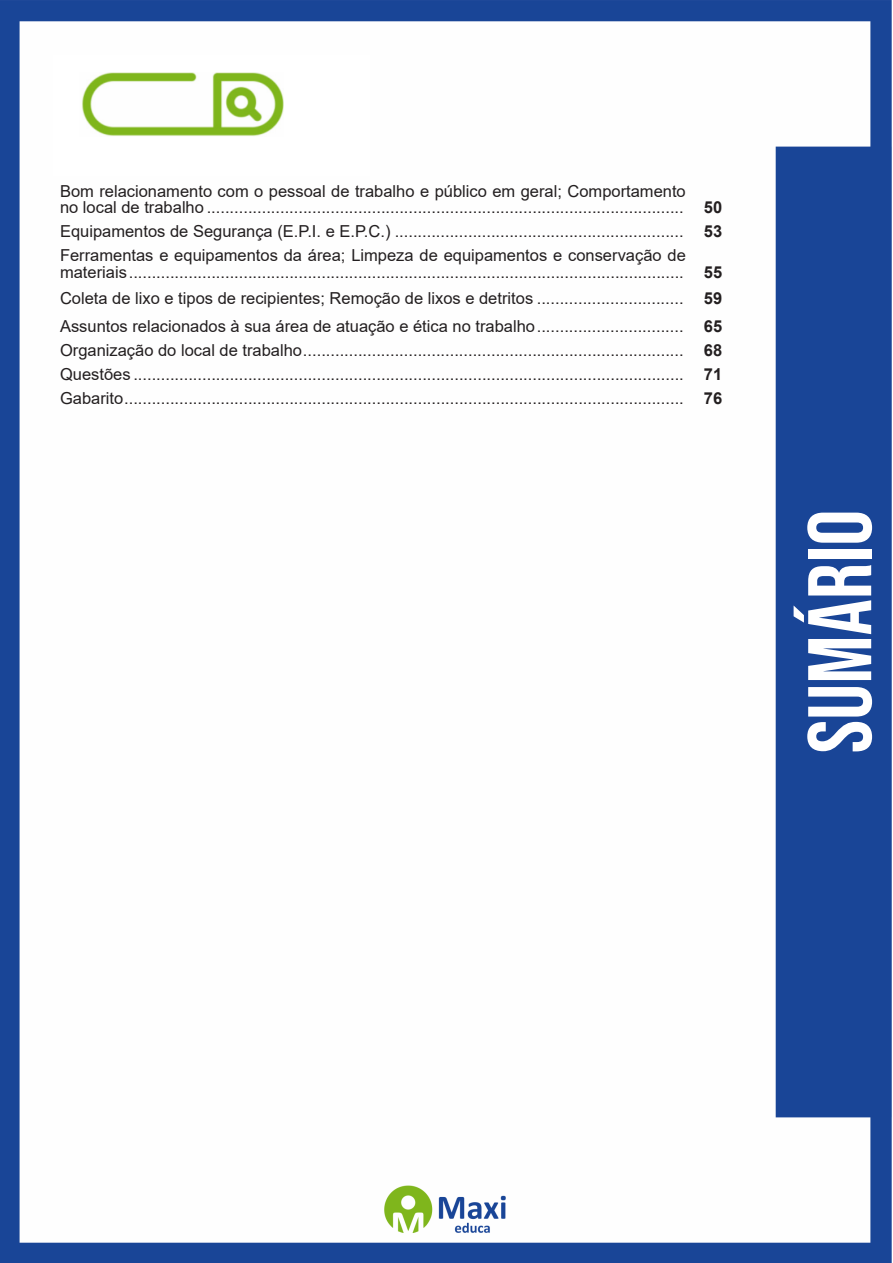
<style>
.page{position:relative;width:893px;height:1263px;background:#fff}
.page>*{position:absolute;margin:0;border:0;box-sizing:border-box;transform-origin:0 0}
.t1{font:90px "Bebas Neue";color:#fff}
.ALTERNATIVAS{font:16.5px/16.5px "Arial";color:#231f20}
.INDICE{font:700 16.5px "Arial";color:#231f20}
.TITULO_DE_LEI{font:700 16.5px "Arial";color:#231f20}
</style>
<div class="page">
<img style="left:0;top:0;width:892px;height:1263px">
<div style="left:53px;top:55px;width:317px;height:121px;background:#fff"></div>
<img style="left:82px;top:72px;width:201px;height:64px">
<p class="ALTERNATIVAS" style="left:60px;top:182px;width:627px">Bom relacionamento com o pessoal de trabalho e público em geral; Comportamento no local de trabalho ........................................................................................................</p>
<p class="INDICE" style="left:704px;top:196px;width:20px">50</p>
<p class="ALTERNATIVAS" style="left:60px;top:223px;width:625px">Equipamentos de Segurança (E.P.I. e E.P.C.) ...............................................................</p>
<p class="TITULO_DE_LEI" style="left:704px;top:220px;width:20px">53</p>
<p class="ALTERNATIVAS" style="left:60px;top:247px;width:627px">Ferramentas e equipamentos da área; Limpeza de equipamentos e conservação de materiais.........................................................................................................................</p>
<p class="INDICE" style="left:704px;top:260px;width:20px">55</p>
<p class="ALTERNATIVAS" style="left:60px;top:290px;width:625px">Coleta de lixo e tipos de recipientes; Remoção de lixos e detritos ................................</p>
<p class="INDICE" style="left:704px;top:287px;width:20px">59</p>
<p class="ALTERNATIVAS" style="left:60px;top:318px;width:625px">Assuntos relacionados à sua área de atuação e ética no trabalho................................</p>
<p class="INDICE" style="left:704px;top:315px;width:20px">65</p>
<p class="ALTERNATIVAS" style="left:60px;top:342px;width:625px">Organização do local de trabalho...................................................................................</p>
<p class="INDICE" style="left:704px;top:339px;width:20px">68</p>
<p class="ALTERNATIVAS" style="left:60px;top:366px;width:625px">Questões ........................................................................................................................</p>
<p class="INDICE" style="left:704px;top:363px;width:20px">71</p>
<p class="ALTERNATIVAS" style="left:60px;top:390px;width:625px">Gabarito..........................................................................................................................</p>
<p class="INDICE" style="left:704px;top:387px;width:20px">76</p>
<h1 class="t1" style="left:789px;top:753px;width:245px;rotate:-90deg">sumário</h1>
</div>
